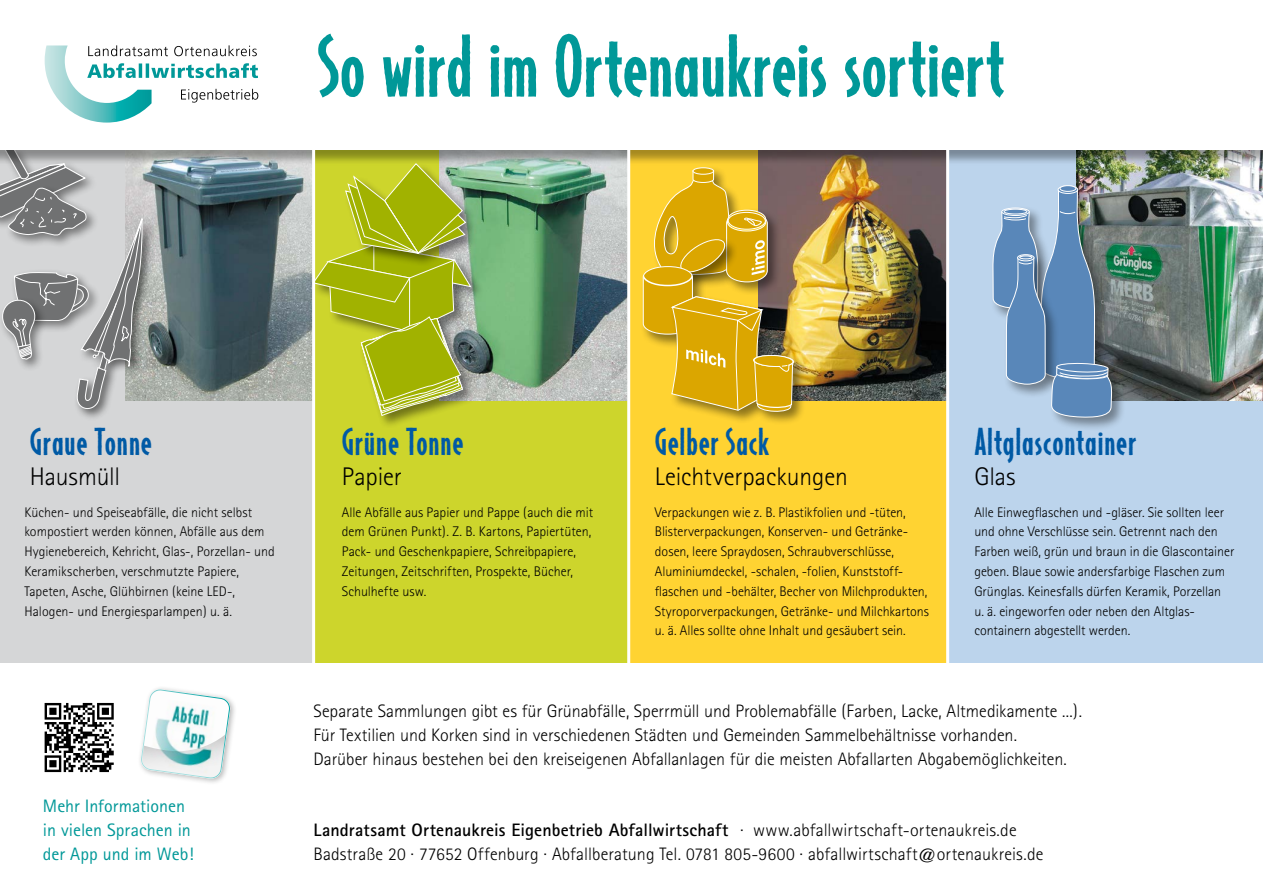
<style>
.page{position:relative;width:1263px;height:893px;background:#fff}
.page>*{position:absolute;margin:0;border:0;box-sizing:border-box;transform-origin:0 0}
.t1{font:96px "Merz Old Style";color:#009898}
.t2{font:42px "Merz Old Style";letter-spacing:.015em;color:#005aa5}
.t3{font:300 25.5px "Rotis Sans Serif";letter-spacing:-.005em;color:#000}
.t4{font:300 18px/24px "Rotis Sans Serif";color:#000}
.t5{font:18px/24px "Rotis Sans Serif";color:#009898}
.t6{font:300 13.95px/19.8px "Rotis Sans Serif";color:#000}
.s1{font-weight:700}
</style>
<div class="page">
<div style="left:0;top:386px;width:313px;height:276px;background:#d5d6d7"></div>
<div style="left:314px;top:386px;width:314px;height:276px;background:#cdd52c"></div>
<div style="left:628px;top:386px;width:319px;height:276px;background:#ffd332"></div>
<div style="left:947px;top:386px;width:316px;height:276px;background:#bcd4ec"></div>
<img style="left:145px;top:165px;width:167px;height:235px">
<div style="left:628px;top:150px;width:130px;height:250px;background:#ffd332"></div>
<div style="left:947px;top:150px;width:130px;height:250px;background:#bcd4ec"></div>
<img style="left:476px;top:165px;width:151px;height:235px">
<img style="left:758px;top:165px;width:188px;height:235px">
<img style="left:1077px;top:165px;width:186px;height:235px">
<div style="left:74px;top:216px;width:81px;height:205px;background:#000;opacity:.55"></div>
<svg style="left:0;top:165px;width:145px;height:256px;background:#b2b3b4"></svg>
<div style="left:311px;top:243px;width:173px;height:103px;background:#000;opacity:.45"></div>
<div style="left:359px;top:315px;width:117px;height:114px;background:#000;opacity:.45"></div>
<div style="left:344px;top:162px;width:135px;height:105px;background:#000;opacity:.45"></div>
<svg style="left:315px;top:165px;width:157px;height:257px;background:#b0bc2e"></svg>
<svg style="left:693px;top:168px;width:20px;height:6px"></svg>
<div style="left:692px;top:167px;width:22px;height:8px;border:1px solid #fff;border-radius:50%"></div>
<div style="left:670px;top:294px;width:106px;height:130px;background:#000;opacity:.45"></div>
<div style="left:751px;top:353px;width:56px;height:73px;background:#000;opacity:.45"></div>
<svg style="left:642px;top:170px;width:153px;height:242px"></svg>
<div style="left:1049px;top:361px;width:77px;height:70px;background:#000;opacity:.4"></div>
<svg style="left:992px;top:185px;width:120px;height:246px"></svg>
<div style="left:0;top:132px;width:1263px;height:33px;background:#000;opacity:.35"></div>
<div style="left:0;top:131px;width:1263px;height:19px;background:#fff"></div>
<svg style="left:45px;top:45px;width:213px;height:78px"></svg>
<hr style="left:312px;top:146px;width:3px;height:518px;background:#fff">
<hr style="left:627px;top:146px;width:3px;height:518px;background:#fff">
<hr style="left:946px;top:146px;width:3px;height:518px;background:#fff">
<svg style="left:45px;top:703px;width:69px;height:69px"></svg>
<div style="left:137px;top:686px;width:100px;height:100px;background:#000;opacity:.28"></div>
<svg style="left:139px;top:689px;width:93px;height:91px"></svg>
<h1 class="t1" style="left:317px;top:22px;width:690px">So wird im Ortenaukreis sortiert</h1>
<h2 class="t2" style="left:30px;top:422px;width:124px">Graue Tonne</h2>
<h3 class="t3" style="left:30px;top:462px;width:92px">Hausmüll</h3>
<p class="t6" style="left:24px;top:502px;width:252px">Küchen- und Speiseabfälle, die nicht selbst kompostiert werden können, Abfälle aus dem Hygienebereich, Kehricht, Glas-, Porzellan- und Keramikscherben, verschmutzte Papiere, Tapeten, Asche, Glühbirnen (keine LED-, Halogen- und Energiesparlampen) u. ä.</p>
<p class="t5" style="left:43px;top:794px;width:152px">Mehr Informationen in vielen Sprachen in der App und im Web!</p>
<h2 class="t2" style="left:342px;top:422px;width:123px">Grüne Tonne</h2>
<h3 class="t3" style="left:342px;top:462px;width:62px">Papier</h3>
<p class="t6" style="left:342px;top:502px;width:253px">Alle Abfälle aus Papier und Pappe (auch die mit dem Grünen Punkt). Z. B. Kartons, Papiertüten, Pack- und Geschenkpapiere, Schreibpapiere, Zeitungen, Zeitschriften, Prospekte, Bücher, Schulhefte usw.</p>
<h2 class="t2" style="left:655px;top:422px;width:116px">Gelber Sack</h2>
<h3 class="t3" style="left:655px;top:462px;width:194px">Leichtverpackungen</h3>
<h2 class="t2" style="left:974px;top:422px;width:164px">Altglascontainer</h2>
<h3 class="t3" style="left:974px;top:462px;width:43px">Glas</h3>
<p class="t6" style="left:655px;top:502px;width:276px">Verpackungen wie z. B. Plastikfolien und -tüten, Blisterverpackungen, Konserven- und Getränke&shy;dosen, leere Spraydosen, Schraubverschlüsse, Aluminiumdeckel, -schalen, -folien, Kunststoff&shy;flaschen und -behälter, Becher von Milchprodukten, Styroporverpackungen, Getränke- und Milchkartons u. ä. Alles sollte ohne Inhalt und gesäubert sein.</p>
<p class="t6" style="left:974px;top:502px;width:262px">Alle Einwegflaschen und -gläser. Sie sollten leer und ohne Verschlüsse sein. Getrennt nach den Farben weiß, grün und braun in die Glascontainer geben. Blaue sowie andersfarbige Flaschen zum Grünglas. Keinesfalls dürfen Keramik, Porzellan<br>u. ä. eingeworfen oder neben den Altglas&shy;containern abgestellt werden.</p>
<p class="t4" style="left:313px;top:699px;width:770px">Separate Sammlungen gibt es für Grünabfälle, Sperrmüll und Problemabfälle (Farben, Lacke, Altmedikamente ...).<br>Für Textilien und Korken sind in verschiedenen Städten und Gemeinden Sammelbehältnisse vorhanden.<br>Darüber hinaus bestehen bei den kreiseigenen Abfallanlagen für die meisten Abfallarten Abgabemöglichkeiten.</p>
<p class="t4" style="left:313px;top:818px;width:731px"><span class="s1">Landratsamt Ortenaukreis Eigenbetrieb Abfallwirtschaft</span> · www.abfallwirtschaft-ortenaukreis.de<br>Badstraße 20 · 77652 Offenburg · Abfallberatung Tel. 0781 805-9600 · abfallwirtschaft@ortenaukreis.de</p>
</div>
